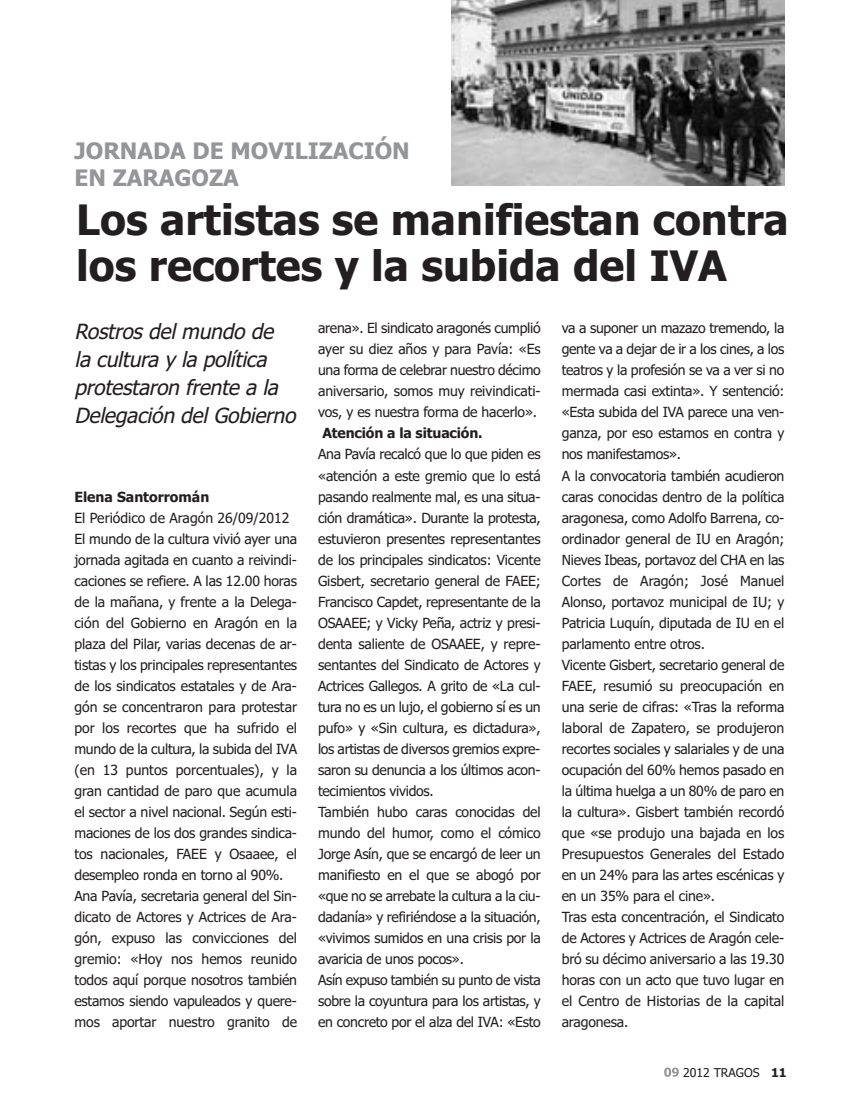
<style>
.page{position:relative;width:844px;height:1102px;background:#fff}
.page>*{position:absolute;margin:0;border:0;box-sizing:border-box;transform-origin:0 0}
.t1{font:700 42px/45.5px "Tahoma";color:#231f20}
.t2{font:700 22.75px/26.2px "Tahoma";color:#939598}
.t3{font:italic 21px/28px "Tahoma";color:#231f20}
.t4{font:14px/21px "Tahoma";letter-spacing:-.01em;color:#231f20}
.t5{font:700 14px "Tahoma";letter-spacing:-.01em;color:#231f20}
.t6{font:12.25px "Tahoma";color:#231f20}
.s1{font-weight:700}
</style>
<div class="page">
<svg style="left:664px;top:1067px;width:14px;height:9px"></svg>
<img style="left:452px;top:0;width:332px;height:185px">
<h2 class="t2" style="left:74px;top:138px;width:337px">JORNADA DE MOVILIZACIÓN<br>EN ZARAGOZA</h2>
<h1 class="t1" style="left:76px;top:198px;width:713px">Los artistas se manifiestan contra los recortes y la subida del IVA</h1>
<h3 class="t3" style="left:74px;top:317px;width:228px">Rostros del mundo de la cultura y la política protestaron frente a la<br>Delegación del Gobierno</h3>
<p class="t5" style="left:74px;top:488px;width:136px">Elena Santorromán</p>
<p class="t4" style="left:74px;top:507px;width:224px">El Periódico de Aragón 26/09/2012<br>El mundo de la cultura vivió ayer una jornada agitada en cuanto a reivindi&shy;caciones se refiere. A las 12.00 horas de la mañana, y frente a la Delega&shy;ción del Gobierno en Aragón en la plaza del Pilar, varias decenas de ar&shy;tistas y los principales representantes de los sindicatos estatales y de Ara&shy;gón se concentraron para protestar por los recortes que ha sufrido el mundo de la cultura, la subida del IVA (en 13 puntos porcentuales), y la gran cantidad de paro que acumula el sector a nivel nacional. Según esti&shy;maciones de los dos grandes sindica&shy;tos nacionales, FAEE y Osaaee, el desempleo ronda en torno al 90%.<br>Ana Pavía, secretaria general del Sin&shy;dicato de Actores y Actrices de Ara&shy;gón, expuso las convicciones del gremio: «Hoy nos hemos reunido todos aquí porque nosotros también estamos siendo vapuleados y quere&shy;mos aportar nuestro granito de</p>
<p class="t4" style="left:318px;top:318px;width:224px;text-align:justify">arena». El sindicato aragonés cumplió ayer su diez años y para Pavía: «Es una forma de celebrar nuestro décimo aniversario, somos muy reivindicati&shy;vos, y es nuestra forma de hacerlo».</p>
<p class="t5" style="left:322px;top:425px;width:162px">Atención a la situación.</p>
<p class="t4" style="left:318px;top:444px;width:224px">Ana Pavía recalcó que lo que piden es «atención a este gremio que lo está pasando realmente mal, es una situa&shy;ción dramática». Durante la protesta, estuvieron presentes representantes de los principales sindicatos: Vicente Gisbert, secretario general de FAEE; Francisco Capdet, representante de la OSAAEE; y Vicky Peña, actriz y presi&shy;denta saliente de OSAAEE, y repre&shy;sentantes del Sindicato de Actores y Actrices Gallegos. A grito de «La cul&shy;tura no es un lujo, el gobierno sí es un pufo» y «Sin cultura, es dictadura», los artistas de diversos gremios expre&shy;saron su denuncia a los últimos acon&shy;tecimientos vividos.<br>También hubo caras conocidas del mundo del humor, como el cómico Jorge Asín, que se encargó de leer un manifiesto en el que se abogó por «que no se arrebate la cultura a la ciu&shy;dadanía» y refiriéndose a la situación, «vivimos sumidos en una crisis por la avaricia de unos pocos».<br>Asín expuso también su punto de vista sobre la coyuntura para los artistas, y en concreto por el alza del IVA: «Esto</p>
<p class="t4" style="left:561px;top:318px;width:224px">va a suponer un mazazo tremendo, la gente va a dejar de ir a los cines, a los teatros y la profesión se va a ver si no mermada casi extinta». Y sentenció: «Esta subida del IVA parece una ven&shy;ganza, por eso estamos en contra y nos manifestamos».<br>A la convocatoria también acudieron caras conocidas dentro de la política aragonesa, como Adolfo Barrena, co&shy;ordinador general de IU en Aragón; Nieves Ibeas, portavoz del CHA en las Cortes de Aragón; José Manuel Alonso, portavoz municipal de IU; y Patricia Luquín, diputada de IU en el parlamento entre otros.<br>Vicente Gisbert, secretario general de FAEE, resumió su preocupación en una serie de cifras: «Tras la reforma laboral de Zapatero, se produjeron recortes sociales y salariales y de una ocupación del 60% hemos pasado en la última huelga a un 80% de paro en la cultura». Gisbert también recordó que «se produjo una bajada en los Presupuestos Generales del Estado en un 24% para las artes escénicas y en un 35% para el cine».<br>Tras esta concentración, el Sindicato de Actores y Actrices de Aragón cele&shy;bró su décimo aniversario a las 19.30 horas con un acto que tuvo lugar en el Centro de Historias de la capital aragonesa.</p>
<p class="t6" style="left:683px;top:1065px;width:105px">2012 TRAGOS <span class="s1">11</span></p>
</div>
